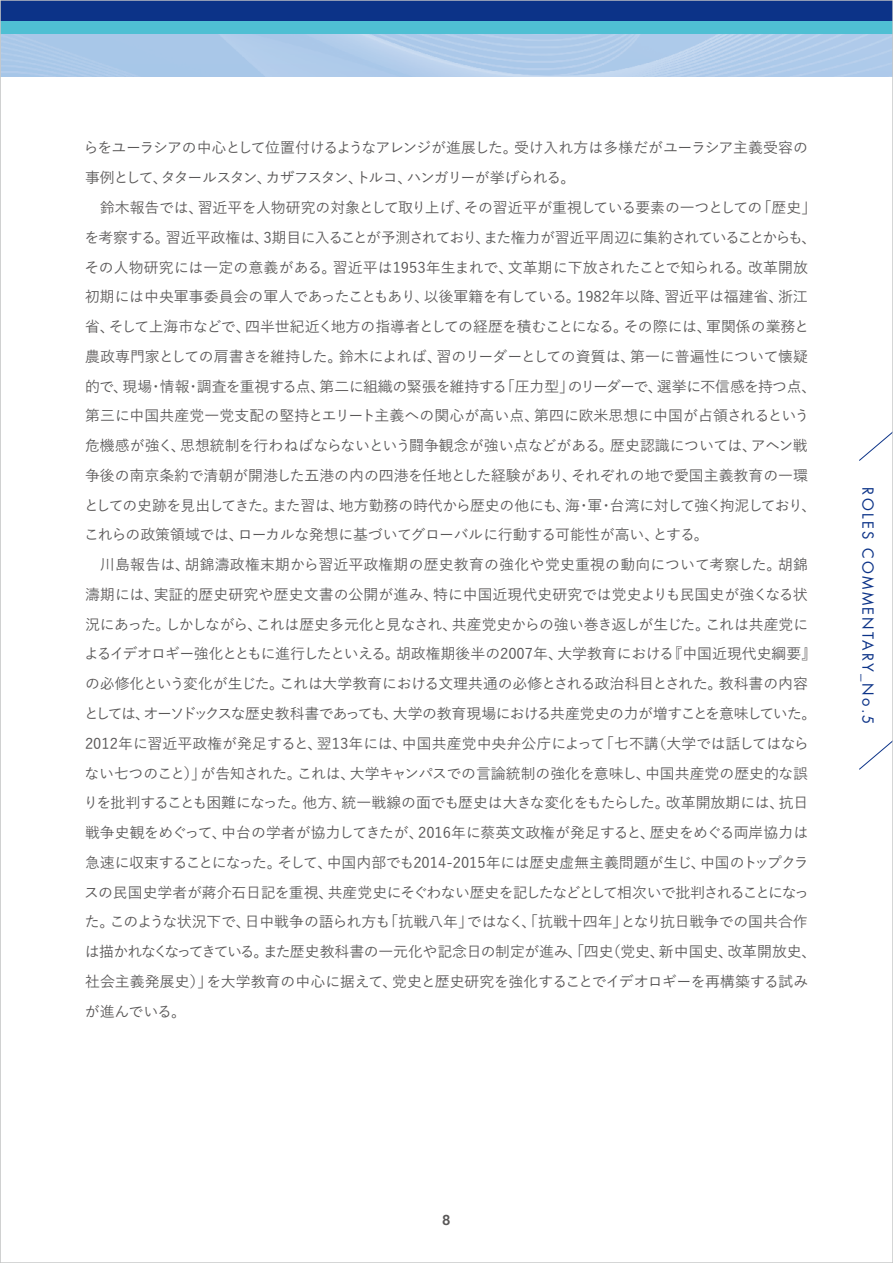
<style>
.page{position:relative;width:893px;height:1263px;background:#fff}
.page>*{position:absolute;margin:0;border:0;box-sizing:border-box;transform-origin:0 0}
.t1{font:14.85px/29.7px "Yu Gothic Std M";letter-spacing:-.01em;color:#595757}
.t2{font:14.85px "Futura Std";letter-spacing:.15em;color:#0c3388}
.t3{font:13.8px "Midashi Go Pr 5 MB31";color:#595757}
</style>
<div class="page">
<img style="left:2px;top:34px;width:889px;height:43px">
<div style="left:0;top:0;width:893px;height:21px;background:#0c3388"></div>
<div style="left:0;top:21px;width:893px;height:13px;background:#4fbfd3"></div>
<svg style="left:859px;top:433px;width:32px;height:28px"></svg>
<svg style="left:859px;top:742px;width:32px;height:28px"></svg>
<p class="t1" style="left:84px;top:132px;width:734px">らをユーラシアの中心として位置付けるようなアレンジが進展した。受け入れ方は多様だがユーラシア主義受容の事例として、タタールスタン、カザフスタン、トルコ、ハンガリーが挙げられる。<br>　鈴木報告では、習近平を人物研究の対象として取り上げ、その習近平が重視している要素の一つとしての「歴史」を考察する。習近平政権は、3期目に入ることが予測されており、また権力が習近平周辺に集約されていることからも、その人物研究には一定の意義がある。習近平は1953年生まれで、文革期に下放されたことで知られる。改革開放初期には中央軍事委員会の軍人であったこともあり、以後軍籍を有している。1982年以降、習近平は福建省、浙江省、そして上海市などで、四半世紀近く地方の指導者としての経歴を積むことになる。その際には、軍関係の業務と農政専門家としての肩書きを維持した。鈴木によれば、習のリーダーとしての資質は、第一に普遍性について懐疑的で、現場・情報・調査を重視する点、第二に組織の緊張を維持する「圧力型」のリーダーで、選挙に不信感を持つ点、第三に中国共産党一党支配の堅持とエリート主義への関心が高い点、第四に欧米思想に中国が占領されるという危機感が強く、思想統制を行わねばならないという闘争観念が強い点などがある。歴史認識については、アヘン戦争後の南京条約で清朝が開港した五港の内の四港を任地とした経験があり、それぞれの地で愛国主義教育の一環としての史跡を見出してきた。また習は、地方勤務の時代から歴史の他にも、海・軍・台湾に対して強く拘泥しており、これらの政策領域では、ローカルな発想に基づいてグローバルに行動する可能性が高い、とする。<br>　川島報告は、胡錦濤政権末期から習近平政権期の歴史教育の強化や党史重視の動向について考察した。胡錦濤期には、実証的歴史研究や歴史文書の公開が進み、特に中国近現代史研究では党史よりも民国史が強くなる状況にあった。しかしながら、これは歴史多元化と見なされ、共産党史からの強い巻き返しが生じた。これは共産党によるイデオロギー強化とともに進行したといえる。胡政権期後半の2007年、大学教育における『中国近現代史綱要』の必修化という変化が生じた。これは大学教育における文理共通の必修とされる政治科目とされた。教科書の内容としては、オーソドックスな歴史教科書であっても、大学の教育現場における共産党史の力が増すことを意味していた。2012年に習近平政権が発足すると、翌13年には、中国共産党中央弁公庁によって「七不講（大学では話してはならない七つのこと）」が告知された。これは、大学キャンパスでの言論統制の強化を意味し、中国共産党の歴史的な誤りを批判することも困難になった。他方、統一戦線の面でも歴史は大きな変化をもたらした。改革開放期には、抗日戦争史観をめぐって、中台の学者が協力してきたが、2016年に蔡英文政権が発足すると、歴史をめぐる両岸協力は急速に収束することになった。そして、中国内部でも2014-2015年には歴史虚無主義問題が生じ、中国のトップクラスの民国史学者が蔣介石日記を重視、共産党史にそぐわない歴史を記したなどとして相次いで批判されることになった。このような状況下で、日中戦争の語られ方も「抗戦八年」ではなく、「抗戦十四年」となり抗日戦争での国共合作は描かれなくなってきている。また歴史教科書の一元化や記念日の制定が進み、「四史（党史、新中国史、改革開放史、社会主義発展史）」を大学教育の中心に据えて、党史と歴史研究を強化することでイデオロギーを再構築する試みが進んでいる。</p>
<p class="t2" style="left:877px;top:487px;width:239px;rotate:90deg">ROLES COMMENTARY_No.5</p>
<p class="t3" style="left:443px;top:1208px;width:9px">8</p>
</div>
